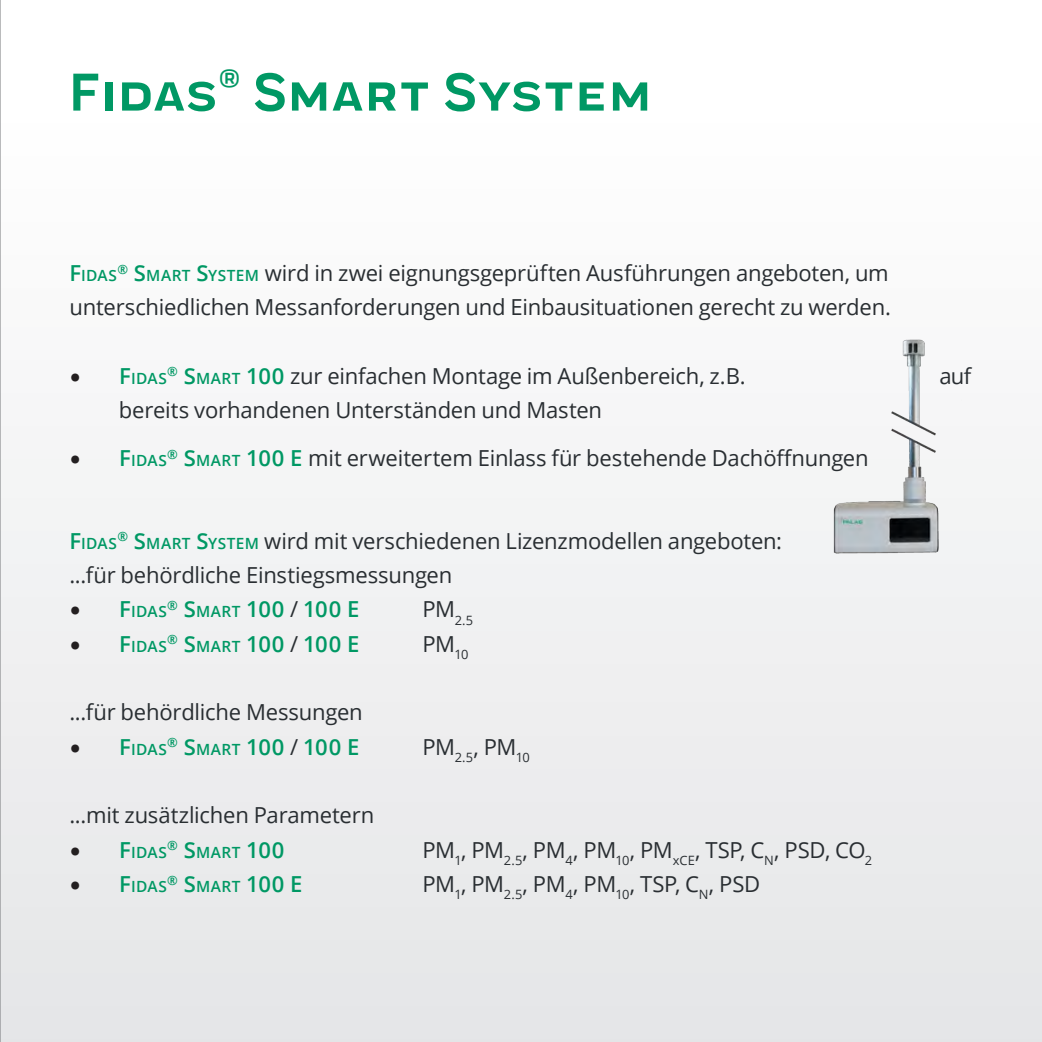
<style>
.page{position:relative;width:1042px;height:1042px;background:#fff}
.page>*{position:absolute;margin:0;border:0;box-sizing:border-box;transform-origin:0 0}
.Einf__Abs{font:700 55.12px "Praktika";letter-spacing:.02em;color:#009864}
.Einf__Abs-2{font:22.05px/34.3px "Open Sans";letter-spacing:-.01em;color:#292e32;text-align:right}
.t1{font:600 22.05px "Open Sans";letter-spacing:.01em;color:#009864}
.Einf__Abs-3{font:600 15.4px "Open Sans";letter-spacing:.015em;color:#009864}
.t2{font:12.78px "Open Sans";color:#292e32}
.s1{font-weight:600;color:#009864}
.s2{font-weight:600;font-size:15.4px;color:#009864}
.s3{font-size:22.05px}
.s4{font-family:"Minion Pro";font-size:29.4px;color:#231f20}
.s5{font-size:15.4px}
.s6{font-weight:400;color:#292e32}
</style>
<div class="page">
<div style="left:0;top:0;width:1042px;height:1042px;background:linear-gradient(to right,#f3f3f4,#f3f3f4)"></div>
<img style="left:769px;top:336px;width:221px;height:225px">
<hr style="left:0;top:0;width:1px;height:1042px;background:#76787b">
<p class="Einf__Abs" style="left:69px;top:49px;width:584px">Fidas<sup>®</sup> Smart System</p>
<p class="Einf__Abs-2" style="left:69px;top:255px;width:823px"><sup>®</sup> <span class="s1">S</span> <span class="s2">MART</span> <span class="s1">S</span><span class="s2">YSTEM</span> wird in zwei eignungsgeprüften Ausführungen angeboten, um unterschiedlichen Messanforderungen und Einbausituationen gerecht zu werden.</p>
<p class="Einf__Abs-3" style="left:69px;top:265px;width:49px"><span class="s3">F</span>IDAS</p>
<p class="Einf__Abs-3" style="left:69px;top:368px;width:99px"><span class="s4">•</span> <span class="s3">F</span>IDAS</p>
<p class="Einf__Abs-2" style="left:167px;top:358px;width:580px"><sup>®</sup> <span class="s1">S</span> <span class="s2">MART</span> <span class="s1">100</span> zur einfachen Montage im Außenbereich, z.B.</p>
<p class="Einf__Abs-2" style="left:939px;top:358px;width:33px">auf</p>
<p class="Einf__Abs-2" style="left:119px;top:392px;width:485px">bereits vorhandenen Unterständen und Masten</p>
<p class="Einf__Abs-3" style="left:69px;top:450px;width:99px"><span class="s4">•</span> <span class="s3">F</span>IDAS</p>
<p class="Einf__Abs-2" style="left:167px;top:440px;width:703px"><sup>®</sup> <span class="s1">S</span> <span class="s2">MART</span> <span class="s1">100 E</span> mit erweitertem Einlass für bestehende Dachöffnungen</p>
<p class="Einf__Abs-3" style="left:69px;top:533px;width:49px"><span class="s3">F</span>IDAS</p>
<p class="Einf__Abs-2" style="left:117px;top:523px;width:666px"><sup>®</sup> <span class="s1">S</span> <span class="s2">MART</span> <span class="s1">S</span><span class="s2">YSTEM</span> wird mit verschiedenen Lizenzmodellen angeboten:</p>
<p class="Einf__Abs-2" style="left:69px;top:557px;width:384px">...für behördliche Einstiegsmessungen</p>
<p class="Einf__Abs-3" style="left:69px;top:601px;width:99px"><span class="s4">•</span> <span class="s3">F</span>IDAS</p>
<p class="t1" style="left:167px;top:594px;width:190px"><sup>®</sup> S<span class="s5">MART</span> 100 <span class="s6">/</span> 100 E</p>
<p class="t2" style="left:422px;top:611px;width:52px"><sup>PM</sup>2.5</p>
<p class="Einf__Abs-3" style="left:69px;top:635px;width:99px"><span class="s4">•</span> <span class="s3">F</span>IDAS</p>
<p class="t1" style="left:167px;top:628px;width:190px"><sup>®</sup> S<span class="s5">MART</span> 100 <span class="s6">/</span> 100 E</p>
<p class="Einf__Abs-2" style="left:422px;top:626px;width:48px">PM<sub>10</sub></p>
<p class="Einf__Abs-2" style="left:69px;top:694px;width:295px">...für behördliche Messungen</p>
<p class="Einf__Abs-3" style="left:69px;top:738px;width:99px"><span class="s4">•</span> <span class="s3">F</span>IDAS</p>
<p class="t1" style="left:167px;top:731px;width:190px"><sup>®</sup> S<span class="s5">MART</span> 100 <span class="s6">/</span> 100 E</p>
<p class="Einf__Abs-2" style="left:422px;top:729px;width:109px">PM<sub>2.5</sub>, PM<sub>10</sub></p>
<p class="Einf__Abs-2" style="left:69px;top:797px;width:306px">...mit zusätzlichen Parametern</p>
<p class="Einf__Abs-3" style="left:69px;top:841px;width:99px"><span class="s4">•</span> <span class="s3">F</span>IDAS</p>
<p class="t1" style="left:167px;top:834px;width:119px"><sup>®</sup> S<span class="s5">MART</span> 100</p>
<p class="Einf__Abs-2" style="left:422px;top:832px;width:451px">PM<sub>1</sub>, PM<sub>2.5</sub>, PM<sub>4</sub>, PM<sub>10</sub>, PM<sub>xCE</sub>, TSP, C<sub>N</sub>, PSD, CO<sub>2</sub></p>
<p class="Einf__Abs-3" style="left:69px;top:876px;width:99px"><span class="s4">•</span> <span class="s3">F</span>IDAS</p>
<p class="t1" style="left:167px;top:869px;width:133px"><sup>®</sup> S<span class="s5">MART</span> 100 E</p>
<p class="Einf__Abs-2" style="left:422px;top:866px;width:339px">PM<sub>1</sub>, PM<sub>2.5</sub>, PM<sub>4</sub>, PM<sub>10</sub>, TSP, C<sub>N</sub>, PSD</p>
</div>
